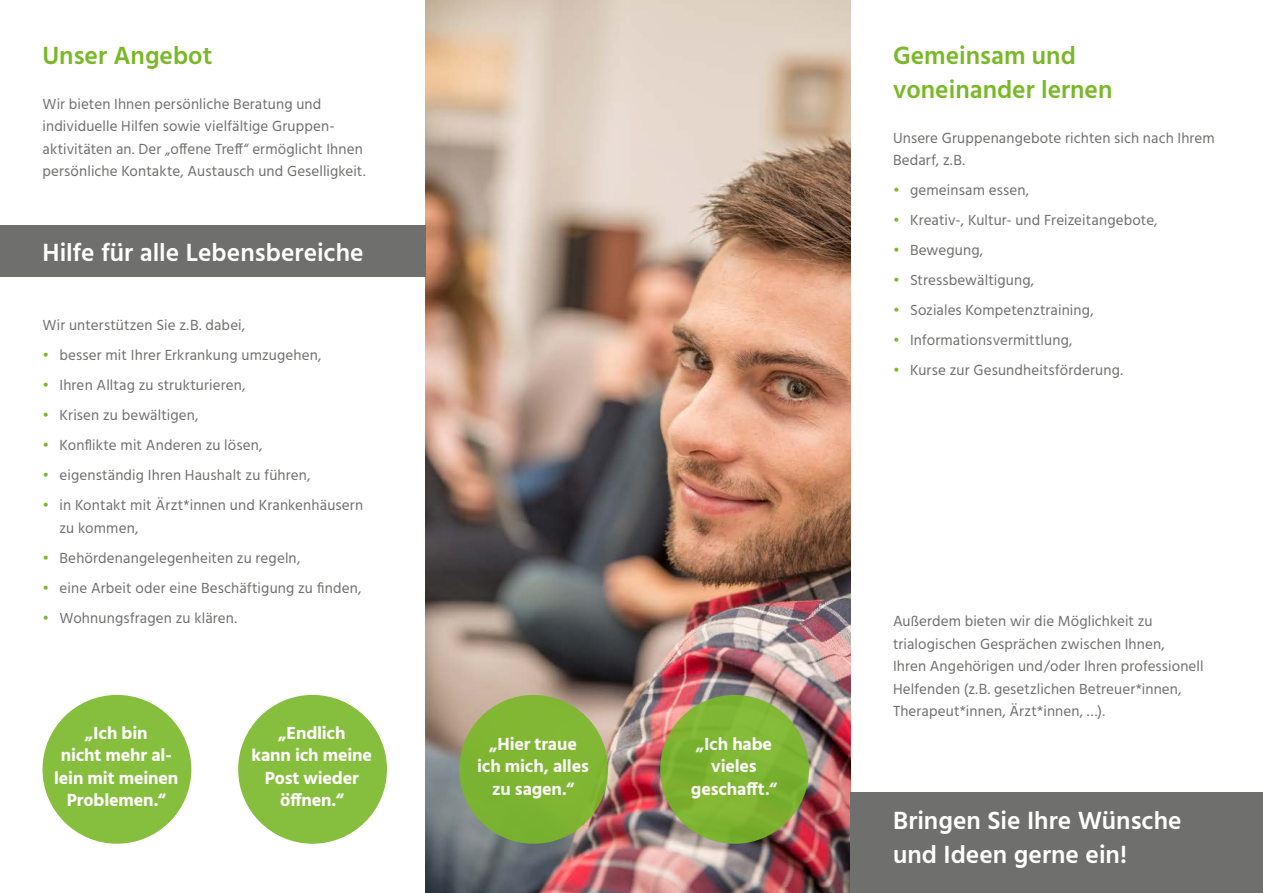
<style>
.page{position:relative;width:1263px;height:893px;background:#fff}
.page>*{position:absolute;margin:0;border:0;box-sizing:border-box;transform-origin:0 0}
.t1{font:600 25.5px/33.8px "Hind";color:#fff}
.t2{font:600 25.5px/33.8px "Hind";color:#79b827}
.t3{font:700 18px/22.5px "Hind";letter-spacing:-.01em;color:#fff;text-align:center}
.t4{font:15px/22.5px "Hind";letter-spacing:.01em;color:#6f6f6e}
.s1{color:#79b827}
</style>
<div class="page">
<img style="left:425px;top:0;width:425px;height:893px">
<div style="left:238px;top:695px;width:149px;height:149px;background:#86bf3d;border-radius:50%"></div>
<div style="left:459px;top:695px;width:149px;height:149px;background:#80b632;border-radius:50%"></div>
<div style="left:660px;top:695px;width:149px;height:149px;background:#7fb633;border-radius:50%"></div>
<div style="left:0;top:225px;width:425px;height:51px;background:#6f6f6e"></div>
<div style="left:850px;top:793px;width:413px;height:100px;background:#6f6f6e"></div>
<div style="left:43px;top:695px;width:148px;height:149px;background:#86bf3d;border-radius:50%"></div>
<h1 class="t2" style="left:43px;top:40px;width:171px">Unser Angebot</h1>
<p class="t4" style="left:43px;top:93px;width:324px">Wir bieten Ihnen persönliche Beratung und individuelle Hilfen sowie vielfältige Gruppen&shy;aktivitäten an. Der „offene Treff“ ermöglicht Ihnen persönliche Kontakte, Austausch und Geselligkeit.</p>
<h1 class="t1" style="left:43px;top:237px;width:323px">Hilfe für alle Lebensbereiche</h1>
<p class="t4" style="left:43px;top:315px;width:204px">Wir unterstützen Sie z.B. dabei,</p>
<p class="t4" style="left:43px;top:345px;width:280px"><span class="s1">•</span> besser mit Ihrer Erkrankung umzugehen,</p>
<p class="t4" style="left:43px;top:375px;width:205px"><span class="s1">•</span> Ihren Alltag zu strukturieren,</p>
<p class="t4" style="left:43px;top:405px;width:158px"><span class="s1">•</span> Krisen zu bewältigen,</p>
<p class="t4" style="left:43px;top:435px;width:222px"><span class="s1">•</span> Konflikte mit Anderen zu lösen,</p>
<p class="t4" style="left:43px;top:465px;width:270px"><span class="s1">•</span> eigenständig Ihren Haushalt zu führen,</p>
<p class="t4" style="left:60px;top:495px;width:305px;text-indent:-17px"><span class="s1">•</span> in Kontakt mit Ärzt*innen und Krankenhäusern zu kommen,</p>
<p class="t4" style="left:43px;top:547px;width:259px"><span class="s1">•</span> Behördenangelegenheiten zu regeln,</p>
<p class="t4" style="left:43px;top:577px;width:320px"><span class="s1">•</span> eine Arbeit oder eine Beschäftigung zu finden,</p>
<p class="t4" style="left:43px;top:607px;width:196px"><span class="s1">•</span> Wohnungsfragen zu klären.</p>
<p class="t3" style="left:54px;top:721px;width:126px">„Ich bin<br>nicht mehr al&shy;lein mit meinen<br>Problemen.“</p>
<p class="t3" style="left:252px;top:721px;width:122px">„Endlich<br>kann ich meine<br>Post wieder öffnen.“</p>
<p class="t3" style="left:477px;top:732px;width:113px">„Hier traue ich mich, alles zu sagen.“</p>
<p class="t3" style="left:691px;top:732px;width:87px">„Ich habe vieles geschafft.“</p>
<h1 class="t2" style="left:893px;top:40px;width:221px">Gemeinsam und voneinander lernen</h1>
<p class="t4" style="left:893px;top:127px;width:323px">Unsere Gruppenangebote richten sich nach Ihrem<br>Bedarf, z.B.</p>
<p class="t4" style="left:893px;top:180px;width:138px"><span class="s1">•</span> gemeinsam essen,</p>
<p class="t4" style="left:893px;top:210px;width:266px"><span class="s1">•</span> Kreativ-, Kultur- und Freizeitangebote,</p>
<p class="t4" style="left:893px;top:240px;width:92px"><span class="s1">•</span> Bewegung,</p>
<p class="t4" style="left:893px;top:270px;width:143px"><span class="s1">•</span> Stressbewältigung,</p>
<p class="t4" style="left:893px;top:300px;width:202px"><span class="s1">•</span> Soziales Kompetenztraining,</p>
<p class="t4" style="left:893px;top:330px;width:181px"><span class="s1">•</span> Informationsvermittlung,</p>
<p class="t4" style="left:893px;top:360px;width:232px"><span class="s1">•</span> Kurse zur Gesundheitsförderung.</p>
<p class="t4" style="left:893px;top:611px;width:312px">Außerdem bieten wir die Möglichkeit zu trialogischen Gesprächen zwischen Ihnen,<br>Ihren Angehörigen und/oder Ihren professionell Helfenden (z.B. gesetzlichen Betreuer*innen, Therapeut*innen, Ärzt*innen, …).</p>
<h1 class="t1" style="left:893px;top:805px;width:290px">Bringen Sie Ihre Wünsche und Ideen gerne ein!</h1>
</div>
